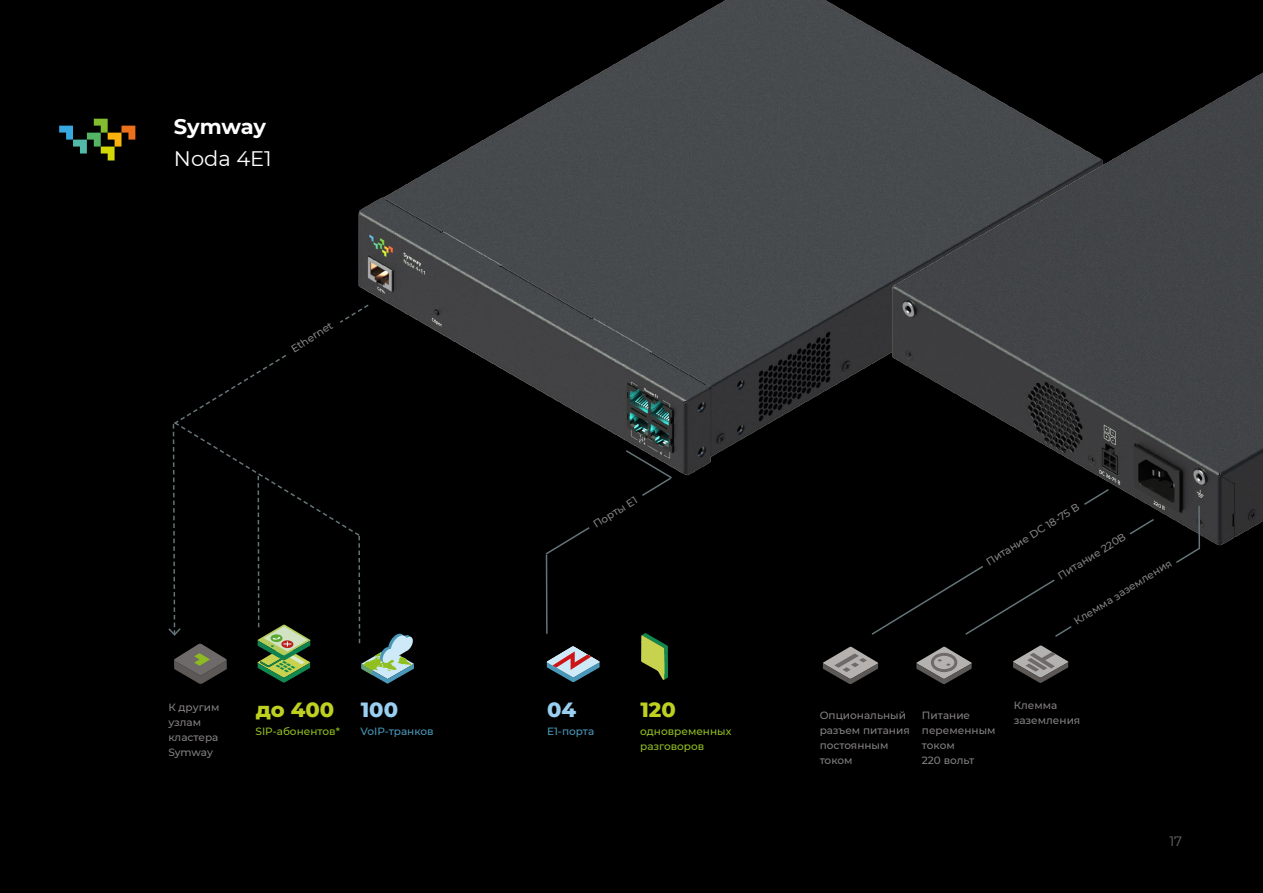
<style>
.page{position:relative;width:1263px;height:893px;background:#000}
.page>*{position:absolute;margin:0;border:0;box-sizing:border-box;transform-origin:0 0}
.t1{font:800 21px "Montserrat";color:#bed020}
.t2{font:21px "Montserrat";color:#fff}
.t3{font:700 21px "Montserrat";letter-spacing:-.01em;color:#fff}
.t4{font:800 21px "Montserrat";color:#9acff1}
.t5{font:13.5px "Montserrat";color:#6e6a69}
.t6{font:500 10.5px/15px "Montserrat";color:#848180}
.t7{font:500 10.5px/15px "Montserrat";color:#92bf20}
.t8{font:500 10.5px "Montserrat";color:#4998b9}
</style>
<div class="page">
<img style="left:59px;top:0;width:555px;height:610px">
<img style="left:614px;top:0;width:649px;height:669px">
<svg style="left:59px;top:119px;width:76px;height:41px;background:#2f381b"></svg>
<hr style="left:546px;top:555px;width:2px;height:79px;background:#657479">
<svg style="left:167px;top:303px;width:247px;height:381px;background:#080907"></svg>
<div style="left:544px;top:449px;width:130px;height:107px;background:#000"></div>
<div style="left:870px;top:488px;width:337px;height:150px;background:#000"></div>
<svg style="left:1013px;top:645px;width:55px;height:38px;background:#525050"></svg>
<svg style="left:823px;top:647px;width:55px;height:37px;background:#585655"></svg>
<svg style="left:916px;top:647px;width:56px;height:37px;background:#514f4f"></svg>
<div style="left:931px;top:653px;width:26px;height:19px;border:3px solid #6e6a69;border-radius:50%"></div>
<svg style="left:547px;top:646px;width:53px;height:36px;background:#666670"></svg>
<svg style="left:641px;top:633px;width:27px;height:47px"></svg>
<h1 class="t3" style="left:174px;top:111px;width:94px">Symway</h1>
<h1 class="t2" style="left:174px;top:144px;width:99px">Noda 4E1</h1>
<p class="t6" style="left:288px;top:343px;width:49px;rotate:-32deg">Ethernet</p>
<p class="t6" style="left:590px;top:518px;width:51px;rotate:-32deg">Порты E1</p>
<p class="t6" style="left:983px;top:556px;width:109px;rotate:-32deg">Питание DC 18-75 В</p>
<p class="t6" style="left:1054px;top:570px;width:79px;rotate:-32deg">Питание 220В</p>
<p class="t6" style="left:1071px;top:615px;width:115px;rotate:-32deg">Клемма заземления</p>
<p class="t6" style="left:168px;top:699px;width:53px">К другим узлам кластера<br>Symway</p>
<h1 class="t4" style="left:361px;top:694px;width:39px">100</h1>
<h1 class="t4" style="left:547px;top:694px;width:31px">04</h1>
<h1 class="t1" style="left:256px;top:694px;width:80px">до 400</h1>
<p class="t7" style="left:255px;top:723px;width:86px">SIP-абонентов*</p>
<p class="t8" style="left:361px;top:724px;width:75px">VoIP-транков</p>
<p class="t8" style="left:547px;top:724px;width:49px">E1-порта</p>
<h1 class="t1" style="left:640px;top:694px;width:37px">120</h1>
<p class="t7" style="left:640px;top:723px;width:93px">одновременных разговоров</p>
<p class="t6" style="left:820px;top:707px;width:92px">Опциональный разъем питания постоянным током</p>
<p class="t6" style="left:922px;top:707px;width:75px">Питание переменным током<br>220 вольт</p>
<p class="t6" style="left:1014px;top:698px;width:68px">Клемма заземления</p>
<p class="t5" style="left:1169px;top:832px;width:14px">17</p>
</div>
